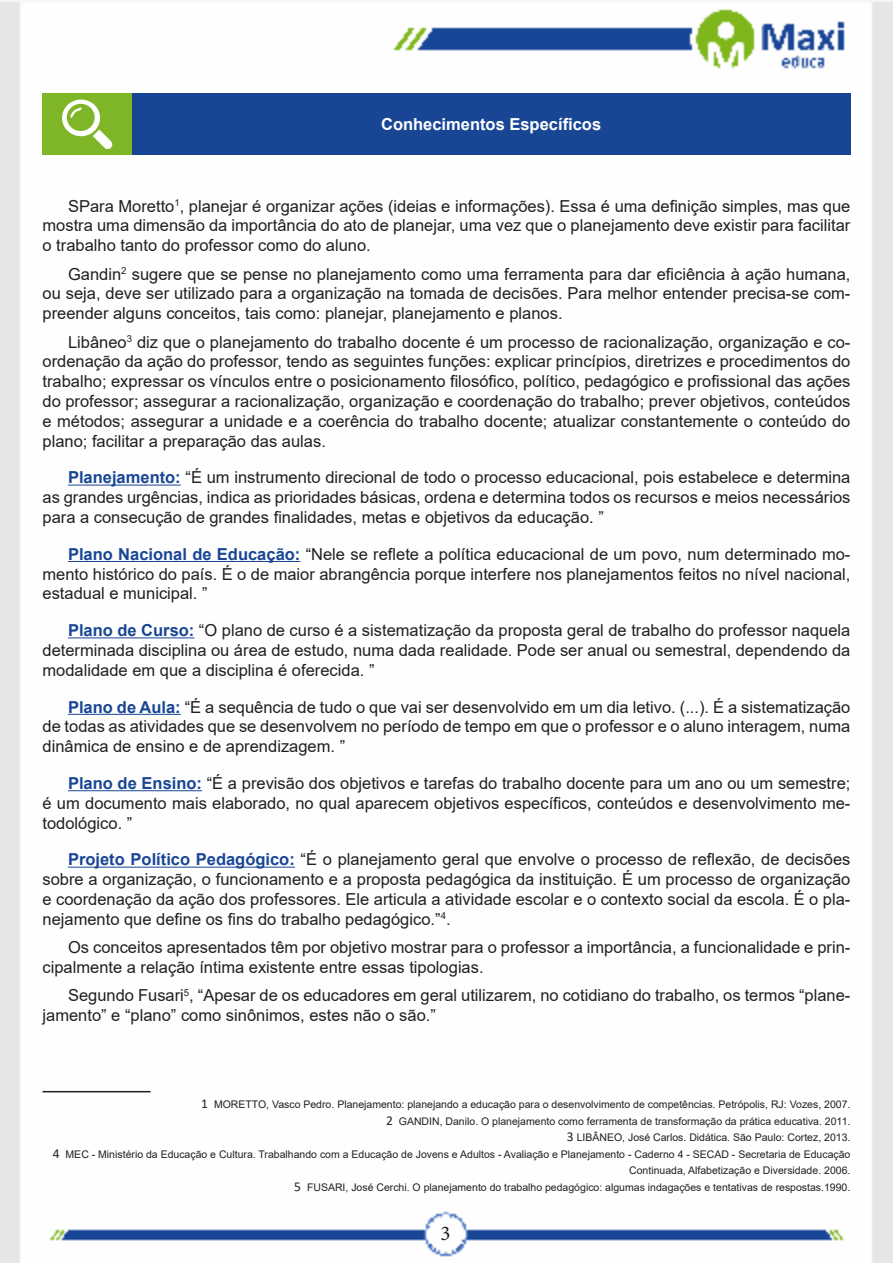
<style>
.page{position:relative;width:893px;height:1263px;background:#fff}
.page>*{position:absolute;margin:0;border:0;box-sizing:border-box;transform-origin:0 0}
.t1{font:21px "Minion Pro";color:#231f20}
.TEXTO_BASE{font:16.5px/19.8px "Arial";color:#231f20;text-align:justify}
.Titulo_de_Caixa{font:700 16.5px "Arial";color:#fff}
.FONT_REF{font:10.5px/16.5px "Arial";color:#231f20;text-align:right}
.s1{font-weight:700;color:#184695}
.s2{font-family:"Calibri";font-size:13.5px}
</style>
<div class="page">
<img style="left:0;top:0;width:893px;height:1263px">
<hr style="left:68px;top:485px;width:113px;height:1px;background:#184695">
<hr style="left:68px;top:561px;width:232px;height:1px;background:#184695">
<hr style="left:68px;top:637px;width:126px;height:1px;background:#184695">
<hr style="left:68px;top:714px;width:113px;height:1px;background:#184695">
<hr style="left:68px;top:790px;width:134px;height:1px;background:#184695">
<hr style="left:68px;top:867px;width:227px;height:1px;background:#184695">
<div style="left:43px;top:94px;width:89px;height:61px;background:#7fb628"></div>
<div style="left:132px;top:94px;width:718px;height:61px;background:#184695"></div>
<svg style="left:62px;top:100px;width:51px;height:49px"></svg>
<hr style="left:43px;top:1091px;width:108px;height:1px;background:#231f20">
<p class="Titulo_de_Caixa" style="left:381px;top:113px;width:222px">Conhecimentos Específicos</p>
<p class="TEXTO_BASE" style="left:43px;top:196px;width:809px;text-indent:26px">SPara Moretto<sup>1</sup>, planejar é organizar ações (ideias e informações). Essa é uma definição simples, mas que mostra uma dimensão da importância do ato de planejar, uma vez que o planejamento deve existir para facilitar o trabalho tanto do professor como do aluno.</p>
<p class="TEXTO_BASE" style="left:43px;top:264px;width:809px;text-indent:26px">Gandin<sup>2</sup> sugere que se pense no planejamento como uma ferramenta para dar eficiência à ação humana, ou seja, deve ser utilizado para a organização na tomada de decisões. Para melhor entender precisa-se com&shy;preender alguns conceitos, tais como: planejar, planejamento e planos.</p>
<p class="TEXTO_BASE" style="left:43px;top:332px;width:809px;text-indent:26px">Libâneo<sup>3</sup> diz que o planejamento do trabalho docente é um processo de racionalização, organização e co&shy;ordenação da ação do professor, tendo as seguintes funções: explicar princípios, diretrizes e procedimentos do trabalho; expressar os vínculos entre o posicionamento filosófico, político, pedagógico e profissional das ações do professor; assegurar a racionalização, organização e coordenação do trabalho; prever objetivos, conteúdos e métodos; assegurar a unidade e a coerência do trabalho docente; atualizar constantemente o conteúdo do plano; facilitar a preparação das aulas.</p>
<p class="TEXTO_BASE" style="left:43px;top:467px;width:809px;text-indent:26px"><span class="s1">Planejamento:</span> “É um instrumento direcional de todo o processo educacional, pois estabelece e determina as grandes urgências, indica as prioridades básicas, ordena e determina todos os recursos e meios necessários para a consecução de grandes finalidades, metas e objetivos da educação. ”</p>
<p class="TEXTO_BASE" style="left:43px;top:544px;width:809px;text-indent:26px"><span class="s1">Plano Nacional de Educação:</span> “Nele se reflete a política educacional de um povo, num determinado mo&shy;mento histórico do país. É o de maior abrangência porque interfere nos planejamentos feitos no nível nacional, estadual e municipal. ”</p>
<p class="TEXTO_BASE" style="left:43px;top:620px;width:809px;text-indent:26px"><span class="s1">Plano de Curso:</span> “O plano de curso é a sistematização da proposta geral de trabalho do professor naquela determinada disciplina ou área de estudo, numa dada realidade. Pode ser anual ou semestral, dependendo da modalidade em que a disciplina é oferecida. ”</p>
<p class="TEXTO_BASE" style="left:43px;top:697px;width:809px;text-indent:26px"><span class="s1">Plano de Aula:</span> “É a sequência de tudo o que vai ser desenvolvido em um dia letivo. (...). É a sistematização de todas as atividades que se desenvolvem no período de tempo em que o professor e o aluno interagem, numa dinâmica de ensino e de aprendizagem. ”</p>
<p class="TEXTO_BASE" style="left:43px;top:773px;width:809px;text-indent:26px"><span class="s1">Plano de Ensino:</span> “É a previsão dos objetivos e tarefas do trabalho docente para um ano ou um semestre; é um documento mais elaborado, no qual aparecem objetivos específicos, conteúdos e desenvolvimento me&shy;todológico. ”</p>
<p class="TEXTO_BASE" style="left:43px;top:850px;width:809px;text-indent:26px"><span class="s1">Projeto Político Pedagógico:</span> “É o planejamento geral que envolve o processo de reflexão, de decisões sobre a organização, o funcionamento e a proposta pedagógica da instituição. É um processo de organização e coordenação da ação dos professores. Ele articula a atividade escolar e o contexto social da escola. É o pla&shy;nejamento que define os fins do trabalho pedagógico.”<sup>4</sup>.</p>
<p class="TEXTO_BASE" style="left:43px;top:937px;width:809px;text-indent:26px">Os conceitos apresentados têm por objetivo mostrar para o professor a importância, a funcionalidade e prin&shy;cipalmente a relação íntima existente entre essas tipologias.</p>
<p class="TEXTO_BASE" style="left:43px;top:985px;width:809px;text-indent:26px">Segundo Fusari<sup>5</sup>, “Apesar de os educadores em geral utilizarem, no cotidiano do trabalho, os termos “plane&shy;jamento” e “plano” como sinônimos, estes não o são.”</p>
<p class="FONT_REF" style="left:201px;top:1096px;width:651px"><span class="s2">1</span> MORETTO, Vasco Pedro. Planejamento: planejando a educação para o desenvolvimento de competências. Petrópolis, RJ: Vozes, 2007.</p>
<p class="FONT_REF" style="left:386px;top:1113px;width:466px"><span class="s2">2</span> GANDIN, Danilo. O planejamento como ferramenta de transformação da prática educativa. 2011.</p>
<p class="FONT_REF" style="left:567px;top:1129px;width:285px"><span class="s2">3</span> LIBÂNEO, José Carlos. Didática. São Paulo: Cortez, 2013.</p>
<p class="FONT_REF" style="left:53px;top:1146px;width:799px"><span class="s2">4</span> MEC - Ministério da Educação e Cultura. Trabalhando com a Educação de Jovens e Adultos - Avaliação e Planejamento - Caderno 4 - SECAD - Secretaria de Educação<br>Continuada, Alfabetização e Diversidade. 2006.</p>
<p class="FONT_REF" style="left:294px;top:1179px;width:558px"><span class="s2">5</span> FUSARI, José Cerchi. O planejamento do trabalho pedagógico: algumas indagações e tentativas de respostas.1990.</p>
<p class="t1" style="left:440px;top:1219px;width:12px">3</p>
</div>
